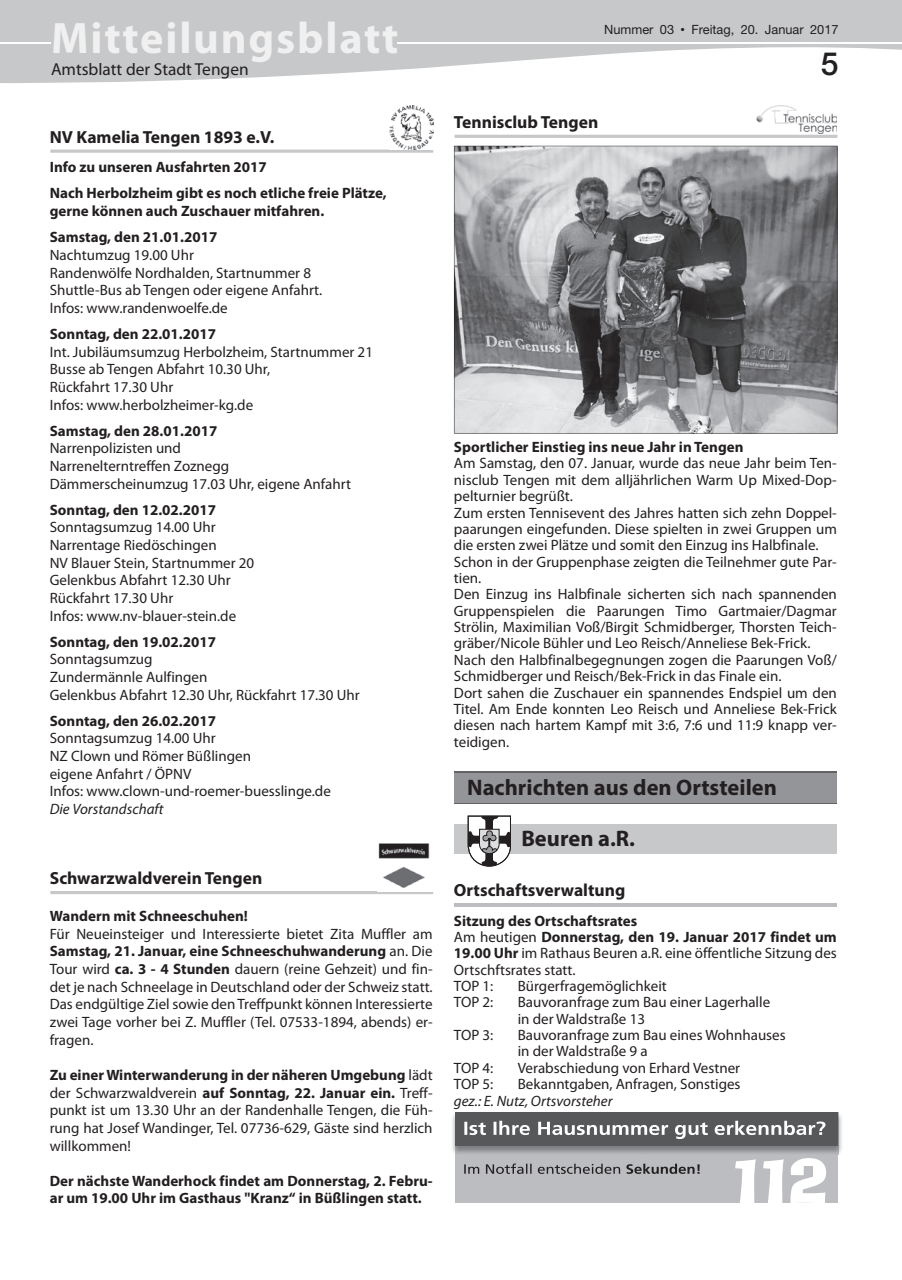
<style>
.page{position:relative;width:902px;height:1280px;background:#fff}
.page>*{position:absolute;margin:0;border:0;box-sizing:border-box;transform-origin:0 0}
.t1{font:59.4px "Ad Lib BT";color:#fff;scale:1.12 1}
.t2{font:700 44.25px "Myriad Pro";letter-spacing:.04em;color:#f0f0f1}
.t3{font:500 31.95px "Helvetica Neue";color:#231f20}
.t4{font:700 22.5px "Myriad Pro";color:#231f20}
.t5{font:700 17.55px "Myriad Pro";color:#231f20}
.t6{font:17.4px "Myriad Pro";color:#231f20}
.t7{font:15px/17.7px "Myriad Pro";color:#231f20}
.t8{font:700 15px/26.1px "Myriad Pro";color:#231f20}
.t9{font:italic 15px "Myriad Pro";color:#231f20}
.t10{font:12.75px "Helvetica Neue";color:#231f20}
.s1{font-size:12.9px}
.s2{font-family:"M Twentieth Century";font-weight:500}
.s3{font-weight:700}
</style>
<div class="page">
<svg style="left:1px;top:0;width:900px;height:83px;fill:#c7c8ca"></svg>
<svg style="left:0;top:0;width:1px;height:83px"></svg>
<div style="left:53px;top:22px;width:344px;height:40px;background:#c7c8ca"></div>
<hr style="left:0;top:42px;width:51px;height:1px;background:#fff">
<hr style="left:397px;top:42px;width:504px;height:1px;background:#fff">
<hr style="left:50px;top:150px;width:383px;height:3px;background:#c7c8ca">
<img style="left:389px;top:105px;width:44px;height:45px">
<hr style="left:50px;top:891px;width:383px;height:3px;background:#c7c8ca">
<img style="left:378px;top:843px;width:52px;height:45px">
<hr style="left:454px;top:904px;width:382px;height:3px;background:#bcbdc0">
<hr style="left:454px;top:135px;width:383px;height:3px;background:#c7c8ca">
<img style="left:756px;top:105px;width:80px;height:28px">
<svg style="left:454px;top:146px;width:383px;height:287px;background:#8b8b8e"></svg>
<div style="left:454px;top:772px;width:382px;height:32px;background:#636366"></div>
<div style="left:454px;top:773px;width:382px;height:30px;background:#939598"></div>
<div style="left:454px;top:824px;width:382px;height:30px;background:#c7c8ca"></div>
<svg style="left:467px;top:816px;width:44px;height:50px"></svg>
<div style="left:455px;top:1112px;width:383px;height:90px;background:#bcbdc0"></div>
<img style="left:452px;top:1114px;width:3px;height:39px">
<img style="left:838px;top:1112px;width:4px;height:43px">
<div style="left:455px;top:1112px;width:383px;height:34px;background:#57585a"></div>
<svg style="left:464px;top:1163px;width:235px;height:11px"></svg>
<svg style="left:464px;top:1121px;width:361px;height:18px"></svg>
<h2 class="t2" style="left:51px;top:9px;width:349px">Mitteilungsblatt</h2>
<p class="t10" style="left:604px;top:22px;width:236px">Nummer <span class="s1">03</span> <span class="s2">•</span> Freitag, 20. Januar 2017</p>
<p class="t6" style="left:51px;top:59px;width:199px">Amtsblatt der Stadt Tengen</p>
<h3 class="t3" style="left:820px;top:45px;width:19px">5</h3>
<p class="t5" style="left:50px;top:125px;width:226px">NV Kamelia Tengen 1893 e.V.</p>
<p class="t8" style="left:50px;top:154px;width:338px">Info zu unseren Ausfahrten 2017<br>Nach Herbolzheim gibt es noch etliche freie Plätze,</p>
<p class="t8" style="left:50px;top:197px;width:276px">gerne können auch Zuschauer mitfahren.<br>Samstag, den 21.01.2017</p>
<p class="t7" style="left:50px;top:246px;width:274px">Nachtumzug 19.00 Uhr<br>Randenwölfe Nordhalden, Startnummer 8<br>Shuttle-Bus ab Tengen oder eigene Anfahrt.<br>Infos: www.randenwoelfe.de</p>
<p class="t8" style="left:50px;top:320px;width:168px">Sonntag, den 22.01.2017</p>
<p class="t7" style="left:50px;top:342px;width:325px">Int. Jubiläumsumzug Herbolzheim, Startnummer 21<br>Busse ab Tengen Abfahrt 10.30 Uhr,<br>Rückfahrt 17.30 Uhr<br>Infos: www.herbolzheimer-kg.de</p>
<p class="t8" style="left:50px;top:417px;width:169px">Samstag, den 28.01.2017</p>
<p class="t7" style="left:50px;top:439px;width:303px">Narrenpolizisten und<br>Narrenelterntreffen Zoznegg<br>Dämmerscheinumzug 17.03 Uhr, eigene Anfahrt</p>
<p class="t8" style="left:50px;top:496px;width:168px">Sonntag, den 12.02.2017</p>
<p class="t7" style="left:50px;top:518px;width:206px">Sonntagsumzug 14.00 Uhr<br>Narrentage Riedöschingen<br>NV Blauer Stein, Startnummer 20<br>Gelenkbus Abfahrt 12.30 Uhr<br>Rückfahrt 17.30 Uhr<br>Infos: www.nv-blauer-stein.de</p>
<p class="t8" style="left:50px;top:628px;width:168px">Sonntag, den 19.02.2017</p>
<p class="t7" style="left:50px;top:650px;width:311px">Sonntagsumzug<br>Zundermännle Aulfingen<br>Gelenkbus Abfahrt 12.30 Uhr, Rückfahrt 17.30 Uhr</p>
<p class="t8" style="left:50px;top:707px;width:168px">Sonntag, den 26.02.2017</p>
<p class="t7" style="left:50px;top:729px;width:283px">Sonntagsumzug 14.00 Uhr<br>NZ Clown und Römer Büßlingen<br>eigene Anfahrt / ÖPNV<br>Infos: www.clown-und-roemer-buesslinge.de</p>
<p class="t9" style="left:50px;top:800px;width:115px">Die Vorstandschaft</p>
<p class="t5" style="left:50px;top:867px;width:214px">Schwarzwaldverein Tengen</p>
<p class="t8" style="left:50px;top:902px;width:200px">Wandern mit Schneeschuhen!</p>
<p class="t7" style="left:50px;top:925px;width:384px;text-align:justify">Für Neueinsteiger und Interessierte bietet Zita Muffler am <span class="s3">Samstag, 21. Januar, eine Schneeschuhwanderung</span> an. Die Tour wird <span class="s3">ca. 3 - 4 Stunden</span> dauern (reine Gehzeit) und fin&shy;det je nach Schneelage in Deutschland oder der Schweiz statt.<br>Das endgültige Ziel sowie den Treffpunkt können Interessierte zwei Tage vorher bei Z. Muffler (Tel. 07533-1894, abends) er&shy;fragen.</p>
<p class="t7" style="left:50px;top:1066px;width:384px;text-align:justify"><span class="s3">Zu einer Winterwanderung in der näheren Umgebung</span> lädt der Schwarzwaldverein <span class="s3">auf Sonntag, 22. Januar ein.</span> Treff&shy;punkt ist um 13.30 Uhr an der Randenhalle Tengen, die Füh&shy;rung hat Josef Wandinger, Tel. 07736-629, Gäste sind herzlich willkommen!</p>
<p class="t8" style="left:50px;top:1171px;width:384px;line-height:17.7px">Der nächste Wanderhock findet am Donnerstag, 2. Febru&shy;ar um 19.00 Uhr im Gasthaus "Kranz“ in Büßlingen statt.</p>
<p class="t5" style="left:454px;top:110px;width:146px">Tennisclub Tengen</p>
<p class="t8" style="left:454px;top:433px;width:291px">Sportlicher Einstieg ins neue Jahr in Tengen</p>
<p class="t7" style="left:454px;top:455px;width:384px;line-height:16.4px">Am Samstag, den 07. Januar, wurde das neue Jahr beim Ten&shy;nisclub Tengen mit dem alljährlichen Warm Up Mixed-Dop&shy;pelturnier begrüßt.<br>Zum ersten Tennisevent des Jahres hatten sich zehn Doppel&shy;paarungen eingefunden. Diese spielten in zwei Gruppen um die ersten zwei Plätze und somit den Einzug ins Halbfinale.<br>Schon in der Gruppenphase zeigten die Teilnehmer gute Par&shy;tien.<br>Den Einzug ins Halbfinale sicherten sich nach spannenden Gruppenspielen die Paarungen Timo Gartmaier/Dagmar Strölin, Maximilian Voß/Birgit Schmidberger, Thorsten Teich&shy;gräber/Nicole Bühler und Leo Reisch/Anneliese Bek-Frick.<br>Nach den Halbfinalbegegnungen zogen die Paarungen Voß/ Schmidberger und Reisch/Bek-Frick in das Finale ein.<br>Dort sahen die Zuschauer ein spannendes Endspiel um den Titel. Am Ende konnten Leo Reisch und Anneliese Bek-Frick diesen nach hartem Kampf mit 3:6, 7:6 und 11:9 knapp ver&shy;teidigen.</p>
<h3 class="t4" style="left:467px;top:772px;width:311px">Nachrichten aus den Ortsteilen</h3>
<h3 class="t4" style="left:521px;top:824px;width:115px">Beuren a.R.</h3>
<p class="t5" style="left:454px;top:879px;width:173px">Ortschaftsverwaltung</p>
<p class="t7" style="left:454px;top:912px;width:384px;line-height:16.4px"><span class="s3">Sitzung des Ortschaftsrates<br></span>Am heutigen <span class="s3">Donnerstag, den 19. Januar 2017 findet um 19.00 Uhr</span> im Rathaus Beuren a.R. eine öffentliche Sitzung des Ortschftsrates statt.<br>TOP 1:</p>
<p class="t7" style="left:517px;top:977px;width:151px">Bürgerfragemöglichkeit</p>
<p class="t7" style="left:454px;top:993px;width:41px">TOP 2:</p>
<p class="t7" style="left:517px;top:994px;width:254px;line-height:16.4px">Bauvoranfrage zum Bau einer Lagerhalle in der Waldstraße 13</p>
<p class="t7" style="left:454px;top:1026px;width:41px">TOP 3:</p>
<p class="t7" style="left:517px;top:1027px;width:269px;line-height:16.4px">Bauvoranfrage zum Bau eines Wohnhauses in der Waldstraße 9 a</p>
<p class="t7" style="left:454px;top:1059px;width:41px">TOP 4:</p>
<p class="t7" style="left:517px;top:1059px;width:224px">Verabschiedung von Erhard Vestner</p>
<p class="t7" style="left:454px;top:1075px;width:41px">TOP 5:</p>
<p class="t7" style="left:517px;top:1075px;width:224px">Bekanntgaben, Anfragen, Sonstiges</p>
<p class="t9" style="left:454px;top:1091px;width:160px">gez.: E. Nutz, Ortsvorsteher</p>
<h1 class="t1" style="left:724px;top:1145px;width:97px">112</h1>
</div>
